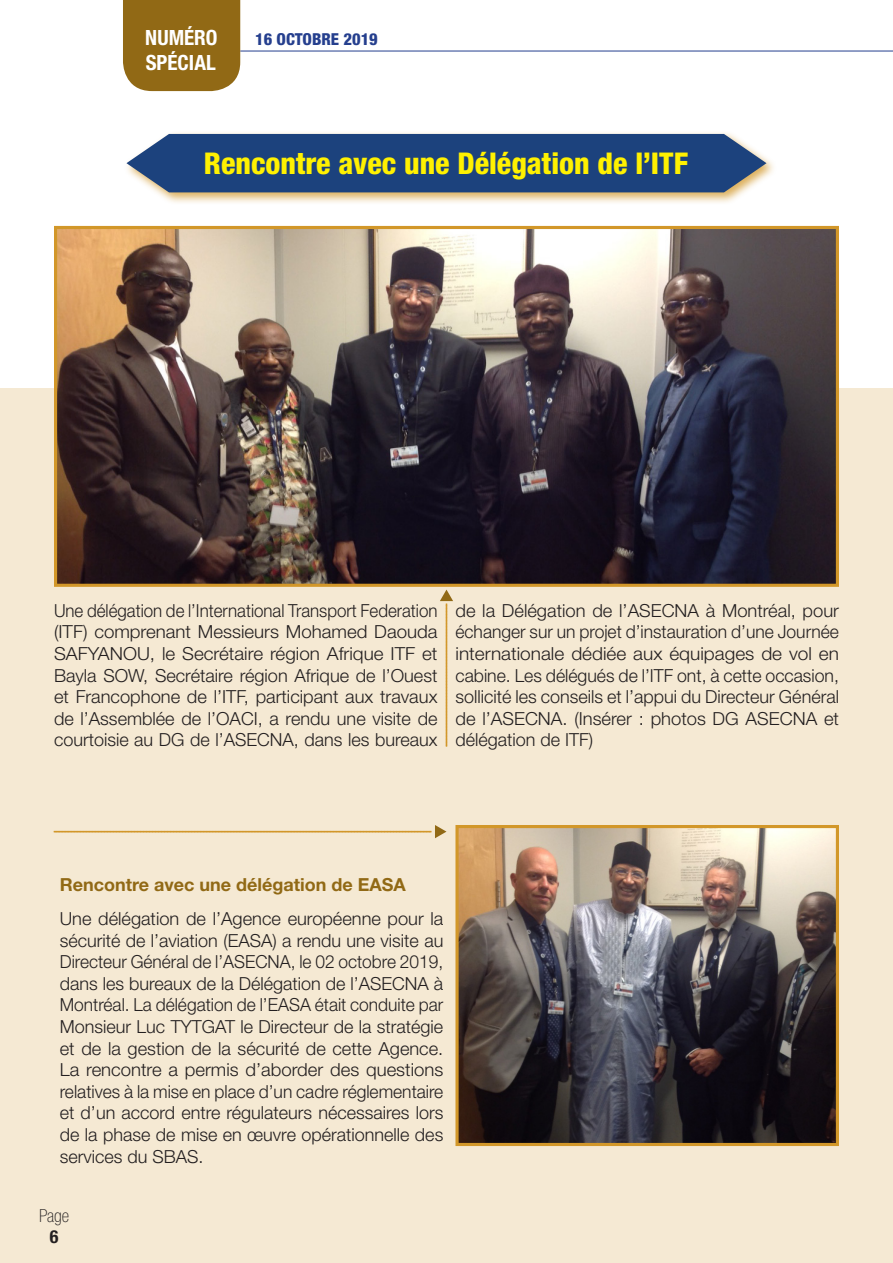
<style>
.page{position:relative;width:893px;height:1263px;background:#fff}
.page>*{position:absolute;margin:0;border:0;box-sizing:border-box;transform-origin:0 0}
.t1{font:800 condensed 30px "Helvetica Neue LT Std";color:#fff101}
.t2{font:700 condensed 21px/25.2px "Helvetica Neue LT Std";color:#fff}
.corps_du_texte{font:300 18px/21.6px "Helvetica Neue LT Std";color:#231f20;text-align:justify}
.corps_du_texte-2{font:300 18px/21.6px "Helvetica Neue LT Std";color:#231f20;text-align:justify;scale:.94 1}
.corps_du_texte-3{font:700 18px "Helvetica Neue LT Std";color:#916915}
.t3{font:100 condensed 18px "Helvetica Neue LT Std";color:#231f20}
.t4{font:700 condensed 18px "Helvetica Neue LT Std";color:#231f20}
.t5{font:800 condensed 16.5px "Helvetica Neue LT Std";color:#253f8e}
</style>
<div class="page">
<div style="left:0;top:388px;width:893px;height:875px;background:#f5e9d3"></div>
<hr style="left:240px;top:51px;width:653px;height:1px;background:#253f8e">
<div style="left:123px;top:0;width:117px;height:91px;background:#916915"></div>
<img style="left:58px;top:230px;width:777px;height:353px">
<div style="left:54px;top:226px;width:785px;height:361px;border:3px solid #d29729"></div>
<div style="left:124px;top:130px;width:653px;height:75px;background:#d29729;opacity:.75"></div>
<div style="left:126px;top:134px;width:640px;height:58px;background:#1c427d"></div>
<img style="left:459px;top:829px;width:376px;height:313px">
<div style="left:455px;top:825px;width:384px;height:321px;border:3px solid #d29729"></div>
<svg style="left:54px;top:825px;width:392px;height:13px"></svg>
<svg style="left:440px;top:590px;width:13px;height:157px"></svg>
<p class="t2" style="left:145px;top:25px;width:74px">NUMÉRO<br>SPÉCIAL</p>
<p class="t5" style="left:255px;top:29px;width:124px">16 OCTOBRE 2019</p>
<p class="t1" style="left:204px;top:145px;width:486px">Rencontre avec une Délégation de l’ITF</p>
<p class="corps_du_texte-2" style="left:54px;top:599px;width:409px">Une délégation de l’International Transport Federation (ITF) comprenant Messieurs Mohamed Daouda SAFYANOU, le Secrétaire région Afrique ITF et Bayla SOW, Secrétaire région Afrique de l’Ouest et Francophone de l’ITF, participant aux travaux de l’Assemblée de l’OACI, a rendu une visite de courtoisie au DG de l’ASECNA, dans les bureaux</p>
<p class="corps_du_texte" style="left:455px;top:599px;width:385px">de la Délégation de l’ASECNA à Montréal, pour échanger sur un projet d’instauration d’une Journée internationale dédiée aux équipages de vol en cabine. Les délégués de l’ITF ont, à cette occasion, sollicité les conseils et l’appui du Directeur Général de l’ASECNA. (Insérer : photos DG ASECNA et délégation de ITF)</p>
<p class="corps_du_texte-3" style="left:60px;top:873px;width:348px">Rencontre avec une délégation de EASA</p>
<p class="corps_du_texte" style="left:60px;top:907px;width:385px">Une délégation de l’Agence européenne pour la sécurité de l’aviation (EASA) a rendu une visite au Directeur Général de l’ASECNA, le 02 octobre 2019, dans les bureaux de la Délégation de l’ASECNA à Montréal. La délégation de l’EASA était conduite par Monsieur Luc TYTGAT le Directeur de la stratégie et de la gestion de la sécurité de cette Agence.<br>La rencontre a permis d’aborder des questions relatives à la mise en place d’un cadre réglementaire et d’un accord entre régulateurs nécessaires lors de la phase de mise en œuvre opérationnelle des services du SBAS.</p>
<p class="t3" style="left:39px;top:1205px;width:32px">Page</p>
<p class="t4" style="left:50px;top:1226px;width:10px">6</p>
</div>
